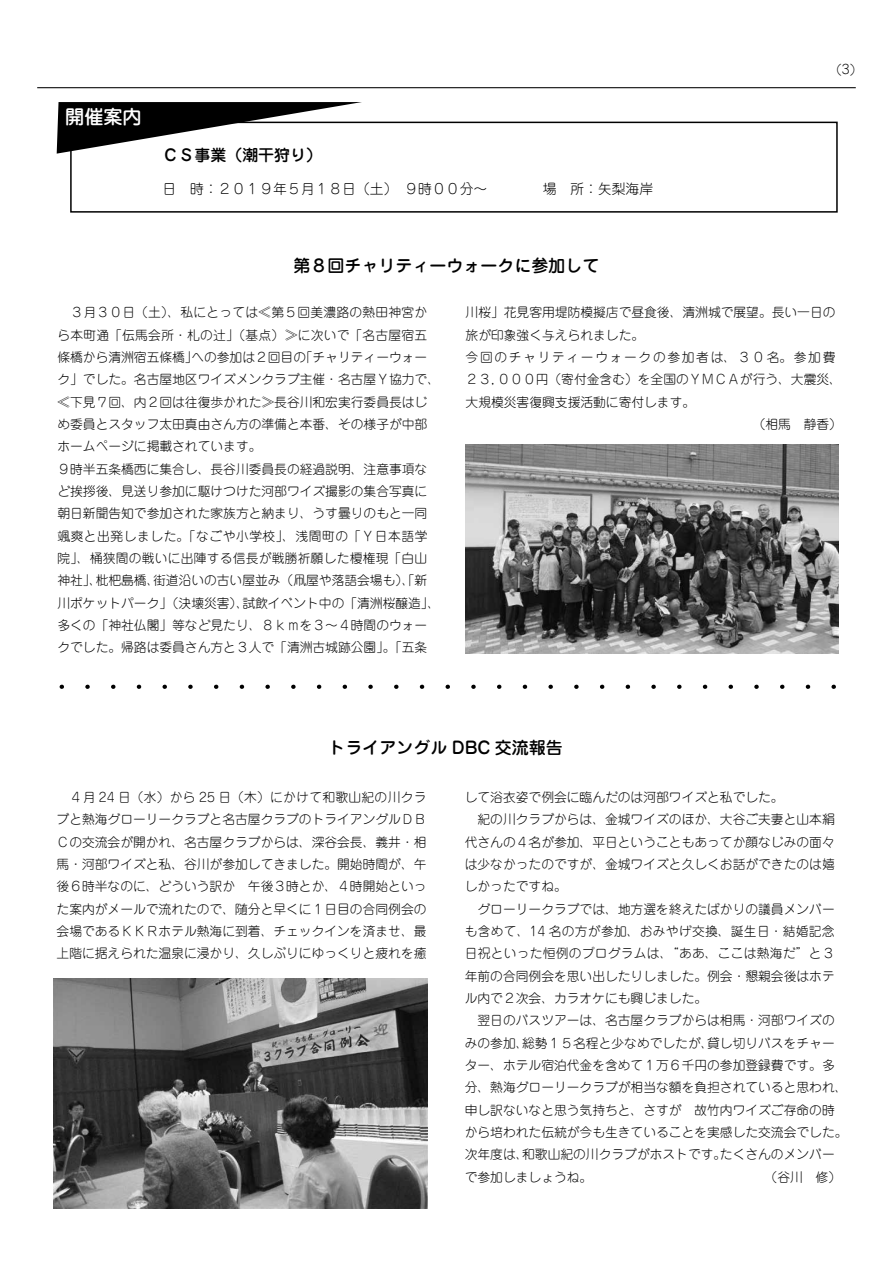
<style>
.page{position:relative;width:893px;height:1263px;background:#fff}
.page>*{position:absolute;margin:0;border:0;box-sizing:border-box;transform-origin:0 0}
.t1{font:500 19.2px "Jun 34 Pro";color:#fff}
.t2{font:500 16.95px "Jun 34 Pro";color:#000}
.t3{font:500 15.9px "Jun 34 Pro";color:#000}
.t4{font:300 13.8px "Jun 101 Pro";color:#000}
.t5{font:300 12.75px/22.4px "Jun 101 Pro";color:#000}
.t6{font:300 12.75px "Jun 101 Pro";letter-spacing:.13em;color:#000}
</style>
<div class="page">
<hr style="left:37px;top:87px;width:819px;height:1px;background:#000">
<div style="left:70px;top:122px;width:768px;height:91px;border:2px solid #000"></div>
<svg style="left:57px;top:102px;width:305px;height:52px"></svg>
<svg style="left:62px;top:685px;width:772px;height:4px"></svg>
<img style="left:54px;top:978px;width:374px;height:231px">
<img style="left:466px;top:445px;width:373px;height:208px">
<h1 class="t1" style="left:65px;top:102px;width:78px">開催案内</h1>
<p class="t3" style="left:163px;top:143px;width:161px">ＣＳ事業（潮干狩り）</p>
<p class="t4" style="left:163px;top:178px;width:492px">日　時：２０１９年５月１８日（土）　９時００分～　　　　場　所：矢梨海岸</p>
<p class="t5" style="left:836px;top:57px;width:21px">(3)</p>
<h2 class="t2" style="left:293px;top:252px;width:308px">第８回チャリティーウォークに参加して</h2>
<p class="t5" style="left:57px;top:300px;width:384px">　３月３０日（土）、私にとっては≪第５回美濃路の熱田神宮から本町通「伝馬会所・札の辻」（基点）≫に次いで「名古屋宿五條橋から清洲宿五條橋」への参加は２回目の「チャリティーウォーク」でした。名古屋地区ワイズメンクラブ主催・名古屋Ｙ協力で、≪下見７回、内２回は往復歩かれた≫長谷川和宏実行委員長はじめ委員とスタッフ太田真由さん方の準備と本番、その様子が中部ホームページに掲載されています。<br>９時半五条橋西に集合し、長谷川委員長の経過説明、注意事項など挨拶後、見送り参加に駆けつけた河部ワイズ撮影の集合写真に朝日新聞告知で参加された家族方と納まり、うす曇りのもと一同颯爽と出発しました。「なごや小学校」、浅間町の「Ｙ日本語学院」、桶狭間の戦いに出陣する信長が戦勝祈願した榎権現「白山神社」、枇杷島橋、街道沿いの古い屋並み（凧屋や落語会場も）、「新川ポケットパーク」（決壊災害）、試飲イベント中の「清洲桜醸造」、多くの「神社仏閣」等など見たり、８ｋｍを３～４時間のウォークでした。帰路は委員さん方と３人で「清洲古城跡公園」。「五条</p>
<p class="t5" style="left:466px;top:300px;width:371px">川桜」花見客用堤防模擬店で昼食後、清洲城で展望。長い一日の</p>
<p class="t5" style="left:466px;top:322px;width:180px">旅が印象強く与えられました。</p>
<p class="t6" style="left:466px;top:347px;width:371px">今回のチャリティーウォークの参加者は、３０名。参加費</p>
<p class="t5" style="left:466px;top:367px;width:378px">２３，０００円（寄付金含む）を全国のＹＭＣＡが行う、大震災、</p>
<p class="t5" style="left:466px;top:389px;width:231px">大規模災害復興支援活動に寄付します。</p>
<p class="t5" style="left:753px;top:412px;width:91px">（相馬　静香）</p>
<h2 class="t2" style="left:328px;top:734px;width:236px">トライアングル DBC 交流報告</h2>
<p class="t5" style="left:57px;top:785px;width:371px;text-align:justify">　４月 24 日（水）から 25 日（木）にかけて和歌山紀の川クラブと熱海グローリークラブと名古屋クラブのトライアングルＤＢＣの交流会が開かれ、名古屋クラブからは、深谷会長、義井・相馬・河部ワイズと私、谷川が参加してきました。開始時間が、午後６時半なのに、どういう訳か　午後３時とか、４時開始といった案内がメールで流れたので、随分と早くに１日目の合同例会の会場であるＫＫＲホテル熱海に到着、チェックインを済ませ、最上階に据えられた温泉に浸かり、久しぶりにゆっくりと疲れを癒</p>
<p class="t5" style="left:465px;top:785px;width:384px">して浴衣姿で例会に臨んだのは河部ワイズと私でした。<br>　紀の川クラブからは、金城ワイズのほか、大谷ご夫妻と山本絹代さんの４名が参加、平日ということもあってか顔なじみの面々は少なかったのですが、金城ワイズと久しくお話ができたのは嬉しかったですね。<br>　グローリークラブでは、地方選を終えたばかりの議員メンバーも含めて、14 名の方が参加、おみやげ交換、誕生日・結婚記念日祝といった恒例のプログラムは、“ああ、ここは熱海だ”と３年前の合同例会を思い出したりしました。例会・懇親会後はホテル内で２次会、カラオケにも興じました。<br>　翌日のバスツアーは、名古屋クラブからは相馬・河部ワイズのみの参加、総勢１５名程と少なめでしたが、貸し切りバスをチャーター、ホテル宿泊代金を含めて１万６千円の参加登録費です。多分、熱海グローリークラブが相当な額を負担されていると思われ、申し訳ないなと思う気持ちと、さすが　故竹内ワイズご存命の時から培われた伝統が今も生きていることを実感した交流会でした。次年度は、和歌山紀の川クラブがホストです。たくさんのメンバーで参加しましょうね。</p>
<p class="t5" style="left:765px;top:1164px;width:78px">（谷川　修）</p>
</div>
